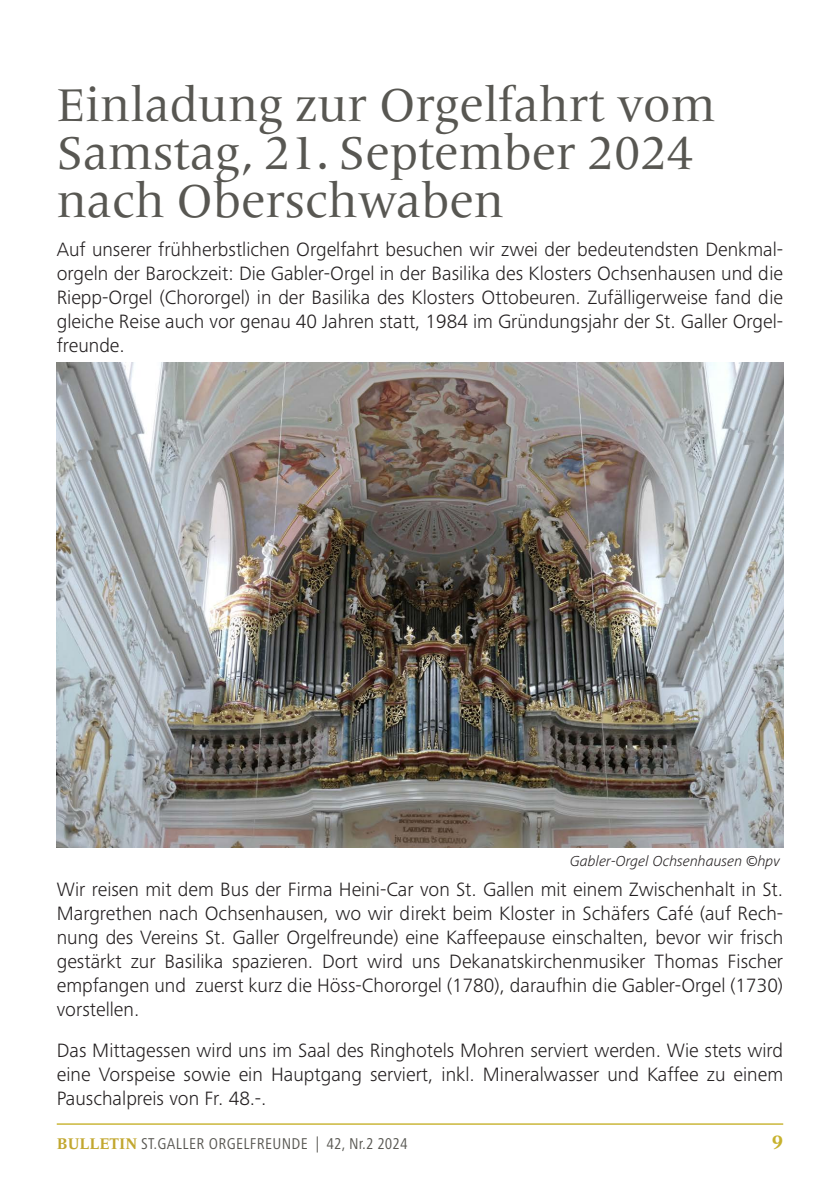
<style>
.page{position:relative;width:840px;height:1191px;background:#fff}
.page>*{position:absolute;margin:0;border:0;box-sizing:border-box;transform-origin:0 0}
.t1{font:48px/48px "Frutiger Serif LT Pro";color:#585752}
.t2{font:300 20px/24px "Frutiger Next Pro";color:#231f20;text-align:justify}
.t3{font:700 20px "Frutiger Serif LT Pro";color:#c7b22d}
.t4{font:condensed 16.2px "Frutiger Next Pro";letter-spacing:.02em;color:#585752}
.t5{font:italic 300 15px "Frutiger Next Pro";color:#231f20}
.s1{font-family:"Frutiger Serif LT Pro";font-weight:700;font-stretch:normal;color:#c2a72f}
</style>
<div class="page">
<hr style="left:57px;top:1123px;width:725px;height:1px;background:#c7b22d">
<img style="left:57px;top:362px;width:725px;height:486px">
<h1 class="t1" style="left:57px;top:82px;width:660px">Einladung zur Orgelfahrt vom<br>Samstag, 21. September 2024 nach Oberschwaben</h1>
<p class="t2" style="left:57px;top:238px;width:727px">Auf unserer frühherbstlichen Orgelfahrt besuchen wir zwei der bedeutendsten Denkmal&shy;orgeln der Barockzeit: Die Gabler-Orgel in der Basilika des Klosters Ochsenhausen und die Riepp-Orgel (Chororgel) in der Basilika des Klosters Ottobeuren. Zufälligerweise fand die gleiche Reise auch vor genau 40 Jahren statt, 1984 im Gründungsjahr der St. Galler Orgel&shy;freunde.</p>
<p class="t5" style="left:569px;top:852px;width:211px">Gabler-Orgel Ochsenhausen ©hpv</p>
<p class="t2" style="left:57px;top:877px;width:727px">Wir reisen mit dem Bus der Firma Heini-Car von St. Gallen mit einem Zwischenhalt in St.<br>Margrethen nach Ochsenhausen, wo wir direkt beim Kloster in Schäfers Café (auf Rech&shy;nung des Vereins St. Galler Orgelfreunde) eine Kaffeepause einschalten, bevor wir frisch gestärkt zur Basilika spazieren. Dort wird uns Dekanatskirchenmusiker Thomas Fischer empfangen und zuerst kurz die Höss-Chororgel (1780), daraufhin die Gabler-Orgel (1730) vorstellen.</p>
<p class="t2" style="left:57px;top:1038px;width:727px">Das Mittagessen wird uns im Saal des Ringhotels Mohren serviert werden. Wie stets wird eine Vorspeise sowie ein Hauptgang serviert, inkl. Mineralwasser und Kaffee zu einem Pauschalpreis von Fr. 48.-.</p>
<p class="t4" style="left:57px;top:1134px;width:352px"><span class="s1">BULLETIN</span> ST.GALLER ORGELFREUNDE | 42, Nr.2 2024</p>
<p class="t3" style="left:771px;top:1130px;width:13px">9</p>
</div>
